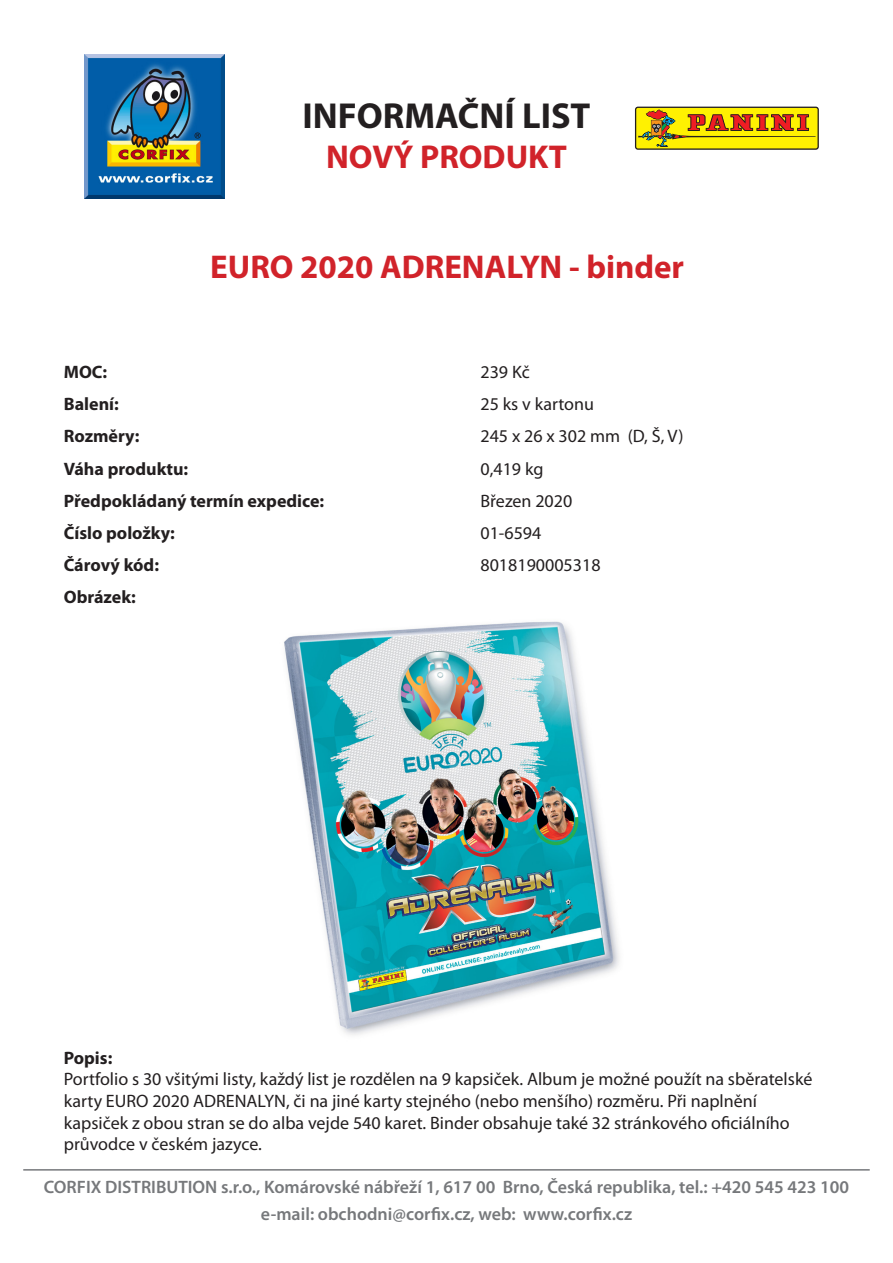
<style>
.page{position:relative;width:893px;height:1263px;background:#fff}
.page>*{position:absolute;margin:0;border:0;box-sizing:border-box;transform-origin:0 0}
.t1{font:700 36.3px "Myriad Pro";color:#231f20}
.t2{font:700 33.15px "Myriad Pro";color:#d1232a}
.t3{font:700 33px "Myriad Pro";color:#d1232a}
.t4{font:18px/21.6px "Myriad Pro";color:#231f20}
.t5{font:600 18px "Myriad Pro";color:#76787b}
.t6{font:700 18px "Myriad Pro";color:#231f20}
</style>
<div class="page">
<img style="left:85px;top:54px;width:140px;height:145px">
<hr style="left:23px;top:1169px;width:847px;height:1px;background:#76787b">
<svg style="left:635px;top:107px;width:184px;height:43px;background:#d0ad0f"></svg>
<img style="left:284px;top:621px;width:335px;height:414px">
<p class="t1" style="left:302px;top:92px;width:289px">INFORMAČNÍ LIST</p>
<p class="t2" style="left:326px;top:135px;width:242px">NOVÝ PRODUKT</p>
<p class="t3" style="left:210px;top:245px;width:475px">EURO 2020 ADRENALYN - binder</p>
<p class="t6" style="left:64px;top:360px;width:45px">MOC:</p>
<p class="t6" style="left:64px;top:392px;width:57px">Balení:</p>
<p class="t6" style="left:64px;top:424px;width:77px">Rozměry:</p>
<p class="t6" style="left:64px;top:457px;width:126px">Váha produktu:</p>
<p class="t6" style="left:64px;top:489px;width:262px">Předpokládaný termín expedice:</p>
<p class="t6" style="left:64px;top:521px;width:113px">Číslo položky:</p>
<p class="t6" style="left:64px;top:553px;width:97px">Čárový kód:</p>
<p class="t6" style="left:64px;top:586px;width:74px">Obrázek:</p>
<p class="t4" style="left:480px;top:361px;width:51px">239 Kč</p>
<p class="t4" style="left:480px;top:393px;width:115px">25 ks v kartonu</p>
<p class="t4" style="left:480px;top:425px;width:205px">245 x 26 x 302 mm (D, Š, V)</p>
<p class="t4" style="left:480px;top:457px;width:64px">0,419 kg</p>
<p class="t4" style="left:480px;top:490px;width:93px">Březen 2020</p>
<p class="t4" style="left:480px;top:522px;width:62px">01-6594</p>
<p class="t4" style="left:480px;top:554px;width:122px">8018190005318</p>
<p class="t6" style="left:64px;top:1046px;width:50px">Popis:</p>
<p class="t4" style="left:64px;top:1068px;width:750px">Portfolio s 30 všitými listy, každý list je rozdělen na 9 kapsiček. Album je možné použít na sběratelské karty EURO 2020 ADRENALYN, či na jiné karty stejného (nebo menšího) rozměru. Při naplnění kapsiček z obou stran se do alba vejde 540 karet. Binder obsahuje také 32 stránkového oficiálního průvodce v českém jazyce.</p>
<p class="t5" style="left:44px;top:1176px;width:807px">CORFIX DISTRIBUTION s.r.o., Komárovské nábřeží 1, 617 00 Brno, Česká republika, tel.: +420 545 423 100</p>
<p class="t5" style="left:261px;top:1203px;width:373px">e-mail: obchodni@corfix.cz, web: www.corfix.cz</p>
</div>
